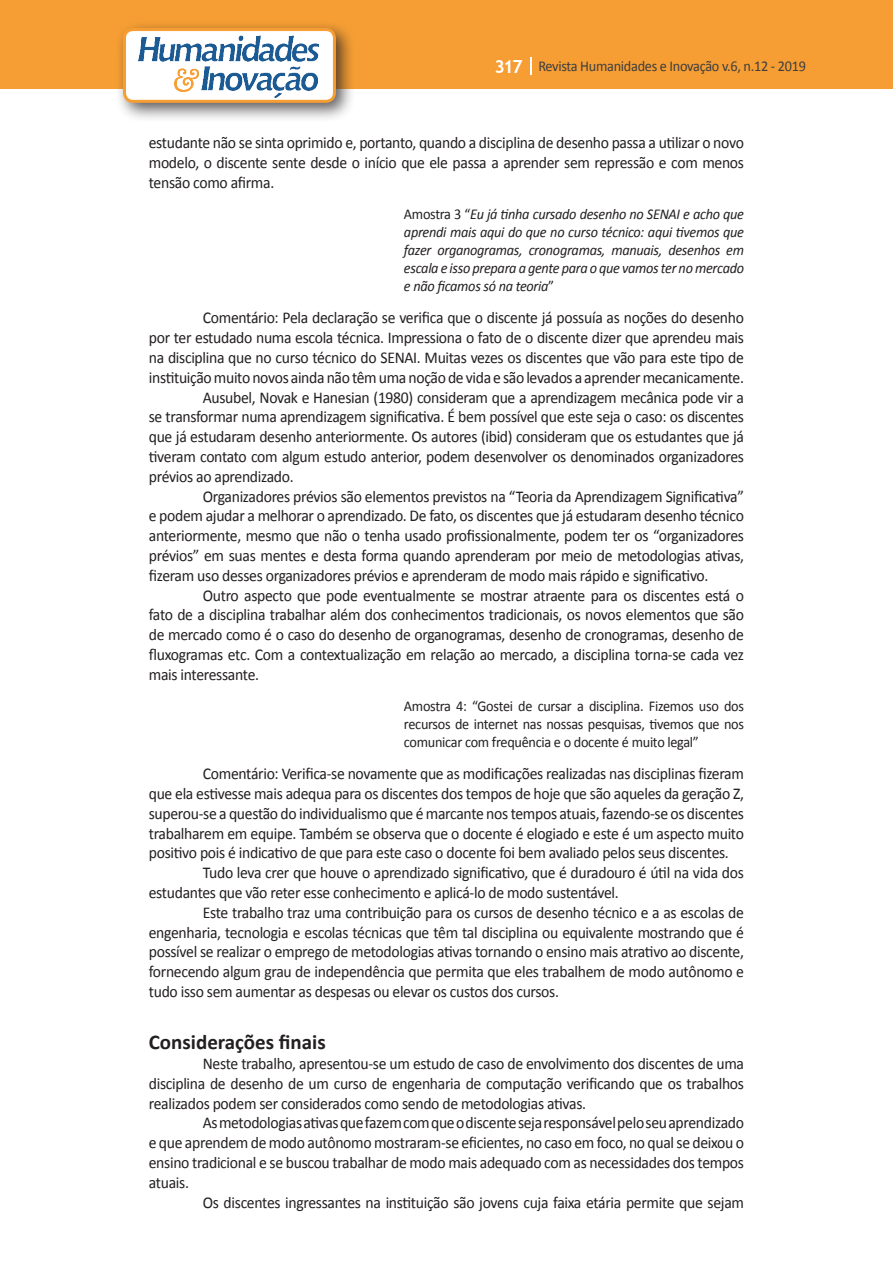
<style>
.page{position:relative;width:893px;height:1263px;background:#fff}
.page>*{position:absolute;margin:0;border:0;box-sizing:border-box;transform-origin:0 0}
.Titulo_2{font:700 21px "Calibri";color:#231f20}
.texto{font:16.5px/19.8px "Calibri";letter-spacing:-.02em;color:#231f20;text-align:justify;scale:.95 1}
.citacao{font:italic 15px/18px "Calibri";letter-spacing:-.02em;color:#231f20;text-align:justify;scale:.95 1}
.citacao-2{font:15px/18px "Calibri";letter-spacing:-.02em;color:#231f20;text-align:justify;scale:.95 1}
.t1{font:15px "Calibri";letter-spacing:-.02em;color:#3e3e3f;scale:.95 1}
.s1{font-family:"Trebuchet MS";font-weight:700;font-size:18px;color:#fff}
.s2{font-style:normal}
</style>
<div class="page">
<div style="left:0;top:0;width:893px;height:88px;background:#f69e34"></div>
<svg style="left:530px;top:57px;width:2px;height:18px"></svg>
<div style="left:115px;top:20px;width:241px;height:103px;background:#231f20;opacity:.75"></div>
<div style="left:125px;top:30px;width:209px;height:71px;background:#fff;border-radius:9px"></div>
<img style="left:138px;top:35px;width:181px;height:62px">
<div style="left:123px;top:28px;width:213px;height:75px;border:3px solid #f69e34;border-radius:9px"></div>
<p class="t1" style="left:495px;top:57px;width:329px"><span class="s1">317</span> Revista Humanidades e Inovação v.6, n.12 - 2019</p>
<p class="texto" style="left:149px;top:133px;width:628px">estudante não se sinta oprimido e, portanto, quando a disciplina de desenho passa a utilizar o novo modelo, o discente sente desde o início que ele passa a aprender sem repressão e com menos tensão como afirma.</p>
<p class="citacao" style="left:404px;top:204px;width:360px"><span class="s2">Amostra 3 “</span>Eu já tinha cursado desenho no SENAI e acho que aprendi mais aqui do que no curso técnico: aqui tivemos que fazer organogramas, cronogramas, manuais, desenhos em escala e isso prepara a gente para o que vamos ter no mercado e não ficamos só na teoria<span class="s2">”</span></p>
<p class="texto" style="left:149px;top:308px;width:628px;text-indent:54px">Comentário: Pela declaração se verifica que o discente já possuía as noções do desenho por ter estudado numa escola técnica. Impressiona o fato de o discente dizer que aprendeu mais na disciplina que no curso técnico do SENAI. Muitas vezes os discentes que vão para este tipo de instituição muito novos ainda não têm uma noção de vida e são levados a aprender mecanicamente.</p>
<p class="texto" style="left:149px;top:387px;width:628px;text-indent:54px">Ausubel, Novak e Hanesian (1980) consideram que a aprendizagem mecânica pode vir a se transformar numa aprendizagem significativa. É bem possível que este seja o caso: os discentes que já estudaram desenho anteriormente. Os autores (ibid) consideram que os estudantes que já tiveram contato com algum estudo anterior, podem desenvolver os denominados organizadores prévios ao aprendizado.</p>
<p class="texto" style="left:149px;top:486px;width:628px;text-indent:54px">Organizadores prévios são elementos previstos na “Teoria da Aprendizagem Significativa” e podem ajudar a melhorar o aprendizado. De fato, os discentes que já estudaram desenho técnico anteriormente, mesmo que não o tenha usado profissionalmente, podem ter os “organizadores prévios” em suas mentes e desta forma quando aprenderam por meio de metodologias ativas, fizeram uso desses organizadores prévios e aprenderam de modo mais rápido e significativo.</p>
<p class="texto" style="left:149px;top:585px;width:628px;text-indent:54px">Outro aspecto que pode eventualmente se mostrar atraente para os discentes está o fato de a disciplina trabalhar além dos conhecimentos tradicionais, os novos elementos que são de mercado como é o caso do desenho de organogramas, desenho de cronogramas, desenho de fluxogramas etc. Com a contextualização em relação ao mercado, a disciplina torna-se cada vez mais interessante.</p>
<p class="citacao-2" style="left:404px;top:697px;width:360px">Amostra 4: “Gostei de cursar a disciplina. Fizemos uso dos recursos de internet nas nossas pesquisas, tivemos que nos comunicar com frequência e o docente é muito legal”</p>
<p class="texto" style="left:149px;top:764px;width:628px;text-indent:54px">Comentário: Verifica-se novamente que as modificações realizadas nas disciplinas fizeram que ela estivesse mais adequa para os discentes dos tempos de hoje que são aqueles da geração Z, superou-se a questão do individualismo que é marcante nos tempos atuais, fazendo-se os discentes trabalharem em equipe. Também se observa que o docente é elogiado e este é um aspecto muito positivo pois é indicativo de que para este caso o docente foi bem avaliado pelos seus discentes.</p>
<p class="texto" style="left:149px;top:863px;width:628px;text-indent:54px">Tudo leva crer que houve o aprendizado significativo, que é duradouro é útil na vida dos estudantes que vão reter esse conhecimento e aplicá-lo de modo sustentável.</p>
<p class="texto" style="left:149px;top:902px;width:628px;text-indent:54px">Este trabalho traz uma contribuição para os cursos de desenho técnico e a as escolas de engenharia, tecnologia e escolas técnicas que têm tal disciplina ou equivalente mostrando que é possível se realizar o emprego de metodologias ativas tornando o ensino mais atrativo ao discente, fornecendo algum grau de independência que permita que eles trabalhem de modo autônomo e tudo isso sem aumentar as despesas ou elevar os custos dos cursos.</p>
<p class="Titulo_2" style="left:149px;top:1029px;width:178px">Considerações finais</p>
<p class="texto" style="left:149px;top:1054px;width:628px;text-indent:54px">Neste trabalho, apresentou-se um estudo de caso de envolvimento dos discentes de uma disciplina de desenho de um curso de engenharia de computação verificando que os trabalhos realizados podem ser considerados como sendo de metodologias ativas.</p>
<p class="texto" style="left:149px;top:1113px;width:628px;text-indent:54px">As metodologias ativas que fazem com que o discente seja responsável pelo seu aprendizado e que aprendem de modo autônomo mostraram-se eficientes, no caso em foco, no qual se deixou o ensino tradicional e se buscou trabalhar de modo mais adequado com as necessidades dos tempos atuais.</p>
<p class="texto" style="left:203px;top:1192px;width:571px">Os discentes ingressantes na instituição são jovens cuja faixa etária permite que sejam</p>
</div>
